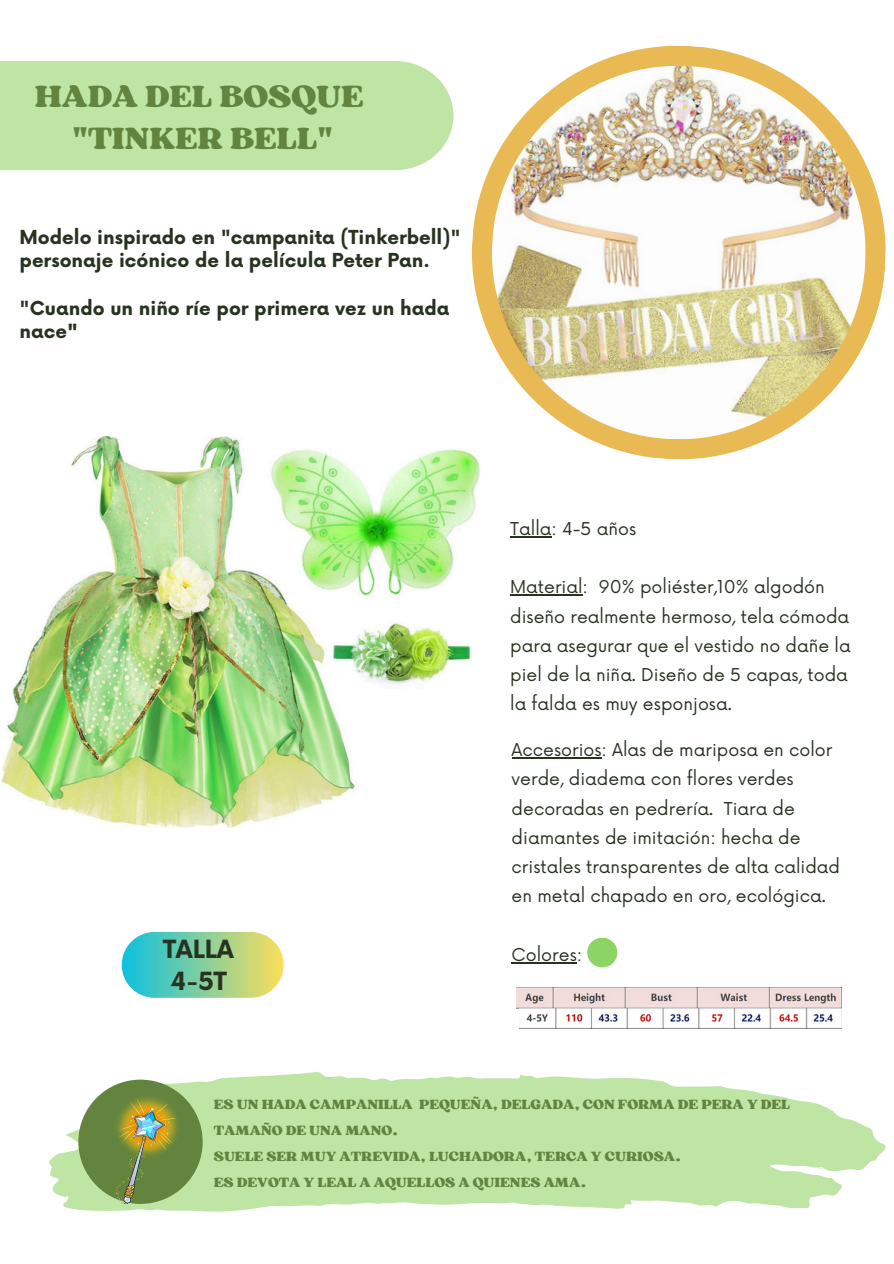
<style>
.page{position:relative;width:894px;height:1264px;background:#fff}
.page>*{position:absolute;margin:0;border:0;box-sizing:border-box;transform-origin:0 0}
.t1{font:32.25px/41.7px "Sergio Trendy";color:#63843e;text-align:center}
.t2{font:700 24.45px/31.5px "Now";color:#273221}
.t3{font:700 18.75px/23.7px "Now";color:#273221}
.t4{font:17.25px/29.2px "Now";color:#273221}
.t5{font:14.1px/25.8px "Sergio Trendy";color:#63843e}
.s1{font-weight:900}
</style>
<div class="page">
<div style="left:0;top:61px;width:453px;height:109px;background:#bee5a4"></div>
<svg style="left:49px;top:1014px;width:837px;height:198px;fill:#bee5a4"></svg>
<div style="left:78px;top:1079px;width:125px;height:124px;background:#63843e;border-radius:50%"></div>
<svg style="left:472px;top:45px;width:414px;height:419px"></svg>
<img style="left:489px;top:63px;width:378px;height:378px">
<div style="left:122px;top:931px;width:161px;height:66px;background:linear-gradient(to right,#0ec1df,#fade5c);border-radius:33px"></div>
<hr style="left:511px;top:757px;width:90px;height:1px;background:#273221">
<hr style="left:511px;top:962px;width:65px;height:1px;background:#273221">
<div style="left:587px;top:937px;width:30px;height:30px;background:#8cd565;border-radius:50%"></div>
<img style="left:1px;top:436px;width:478px;height:391px">
<img style="left:516px;top:987px;width:325px;height:21px">
<img style="left:520px;top:1008px;width:321px;height:20px">
<img style="left:112px;top:1097px;width:71px;height:106px">
<hr style="left:510px;top:536px;width:41px;height:1px;background:#273221">
<hr style="left:510px;top:594px;width:72px;height:1px;background:#273221">
<h2 class="t1" style="left:35px;top:75px;width:330px">HADA DEL BOSQUE "TINKER BELL"</h2>
<p class="t3" style="left:20px;top:226px;width:442px">Modelo inspirado en "campanita (Tinkerbell)" personaje icónico de la película Peter Pan.</p>
<p class="t3" style="left:20px;top:297px;width:431px">"Cuando un niño ríe por primera vez un hada nace<span class="s1">"</span></p>
<p class="t2" style="left:163px;top:935px;width:72px">TALLA<br>4-5T</p>
<h4 class="t4" style="left:510px;top:515px;width:127px">Talla: 4-5 años</h4>
<h4 class="t4" style="left:510px;top:573px;width:342px">Material: 90% poliéster,10% algodón diseño realmente hermoso, tela cómoda para asegurar que el vestido no dañe la piel de la niña. Diseño de 5 capas, toda la falda es muy esponjosa.</h4>
<h1 class="t4" style="left:511px;top:736px;width:330px">Accesorios: Alas de mariposa en color verde, diadema con flores verdes decoradas en pedrería. Tiara de diamantes de imitación: hecha de cristales transparentes de alta calidad en metal chapado en oro, ecológica.</h1>
<h3 class="t4" style="left:511px;top:940px;width:72px">Colores:</h3>
<p class="t5" style="left:214px;top:1091px;width:577px">ES UN HADA CAMPANILLA PEQUEÑA, DELGADA, CON FORMA DE PERA Y DEL<br>TAMAÑO DE UNA MANO.</p>
<p class="t5" style="left:214px;top:1142px;width:468px">SUELE SER MUY ATREVIDA, LUCHADORA, TERCA Y CURIOSA.</p>
<p class="t5" style="left:214px;top:1168px;width:374px">ES DEVOTA Y LEAL A AQUELLOS A QUIENES AMA.</p>
</div>
